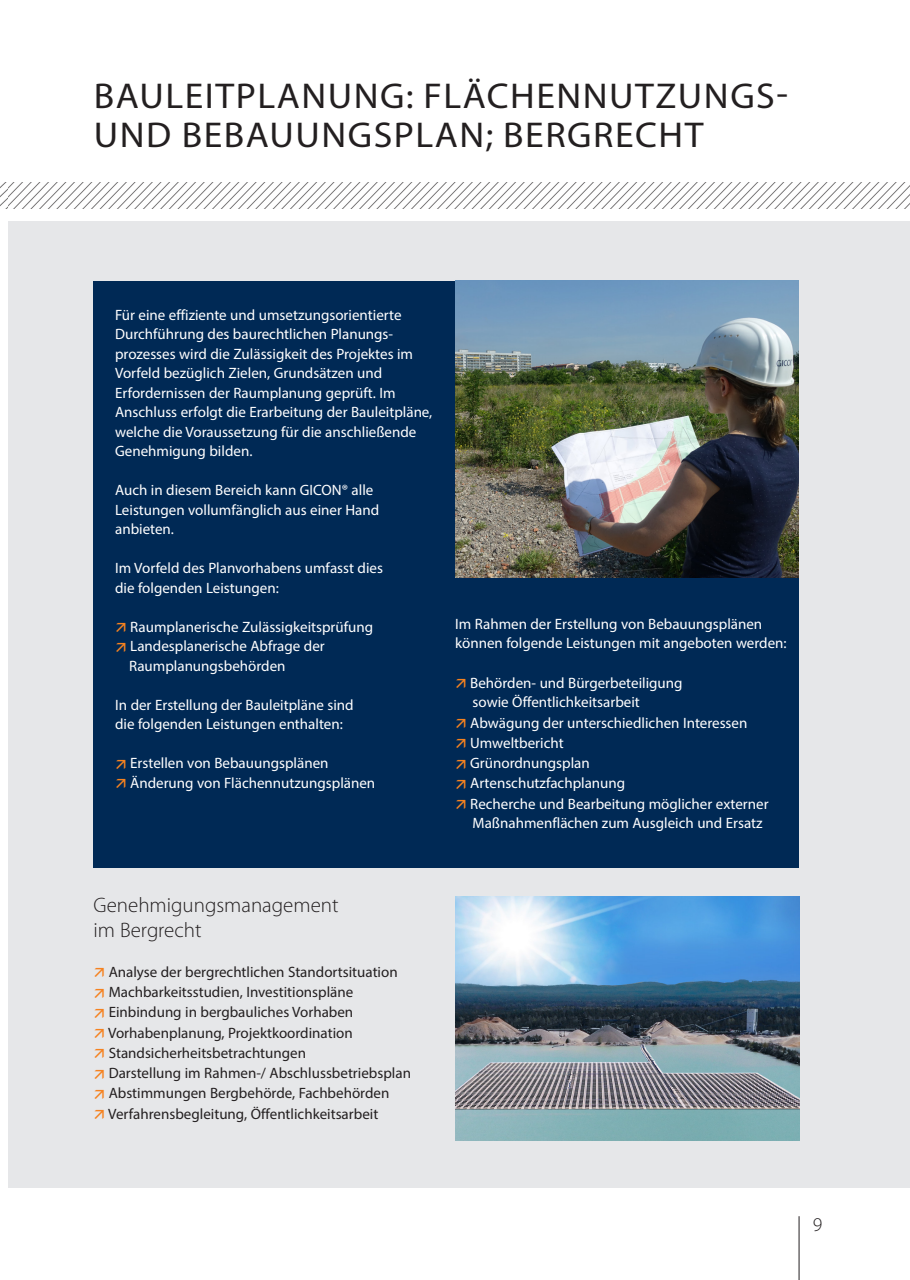
<style>
.page{position:relative;width:910px;height:1280px;background:#fff}
.page>*{position:absolute;margin:0;border:0;box-sizing:border-box;transform-origin:0 0}
.t1{font:36px/39px "Myriad Pro";letter-spacing:.04em;color:#231f20;scale:1.05 1}
.t2{font:300 21px/25.2px "Myriad Pro";color:#231f20}
.t3{font:300 19.5px "Myriad Pro";color:#231f20}
.t4{font:15px/19.5px "Myriad Pro";color:#fff}
.t5{font:15px/20.2px "Myriad Pro";color:#231f20}
</style>
<div class="page">
<div style="left:9px;top:221px;width:901px;height:966px;background:#e6e7e9"></div>
<div style="left:94px;top:281px;width:705px;height:586px;background:#002955"></div>
<hr style="left:799px;top:1216px;width:1px;height:64px;background:#231f20">
<svg style="left:9px;top:183px;width:901px;height:25px"></svg>
<img style="left:455px;top:281px;width:344px;height:296px">
<img style="left:455px;top:896px;width:344px;height:245px">
<h1 class="t1" style="left:94px;top:76px;width:662px">BAULEITPLANUNG: FLÄCHENNUTZUNGS-<br>UND BEBAUUNGSPLAN; BERGRECHT</h1>
<p class="t4" style="left:115px;top:305px;width:319px">Für eine effiziente und umsetzungsorientierte Durchführung des baurechtlichen Planungs&shy;prozesses wird die Zulässigkeit des Projektes im Vorfeld bezüglich Zielen, Grundsätzen und Erfordernissen der Raumplanung geprüft. Im Anschluss erfolgt die Erarbeitung der Bauleitpläne, welche die Voraussetzung für die anschließende Genehmigung bilden.</p>
<p class="t4" style="left:115px;top:480px;width:266px">Auch in diesem Bereich kann GICON® alle<br>Leistungen vollumfänglich aus einer Hand anbieten.</p>
<p class="t4" style="left:115px;top:558px;width:269px">Im Vorfeld des Planvorhabens umfasst dies die folgenden Leistungen:</p>
<p class="t4" style="left:129px;top:617px;width:246px">Raumplanerische Zulässigkeitsprüfung<br>Landesplanerische Abfrage der<br>Raumplanungsbehörden</p>
<p class="t4" style="left:115px;top:695px;width:240px">In der Erstellung der Bauleitpläne sind die folgenden Leistungen enthalten:</p>
<p class="t4" style="left:130px;top:753px;width:246px">Erstellen von Bebauungsplänen<br>Änderung von Flächennutzungsplänen</p>
<p class="t4" style="left:455px;top:614px;width:333px">Im Rahmen der Erstellung von Bebauungsplänen können folgende Leistungen mit angeboten werden:</p>
<p class="t4" style="left:470px;top:673px;width:300px;line-height:20.1px">Behörden- und Bürgerbeteiligung<br>sowie Öffentlichkeitsarbeit<br>Abwägung der unterschiedlichen Interessen<br>Umweltbericht<br>Grünordnungsplan<br>Artenschutzfachplanung<br>Recherche und Bearbeitung möglicher externer<br>Maßnahmenflächen zum Ausgleich und Ersatz</p>
<h2 class="t2" style="left:94px;top:893px;width:247px">Genehmigungsmanagement im Bergrecht</h2>
<p class="t5" style="left:108px;top:961px;width:304px">Analyse der bergrechtlichen Standortsituation Machbarkeitsstudien, Investitionspläne Einbindung in bergbauliches Vorhaben Vorhabenplanung, Projektkoordination Standsicherheitsbetrachtungen<br>Darstellung im Rahmen-/ Abschlussbetriebsplan Abstimmungen Bergbehörde, Fachbehörden Verfahrensbegleitung, Öffentlichkeitsarbeit</p>
<h3 class="t3" style="left:813px;top:1213px;width:11px">9</h3>
</div>
